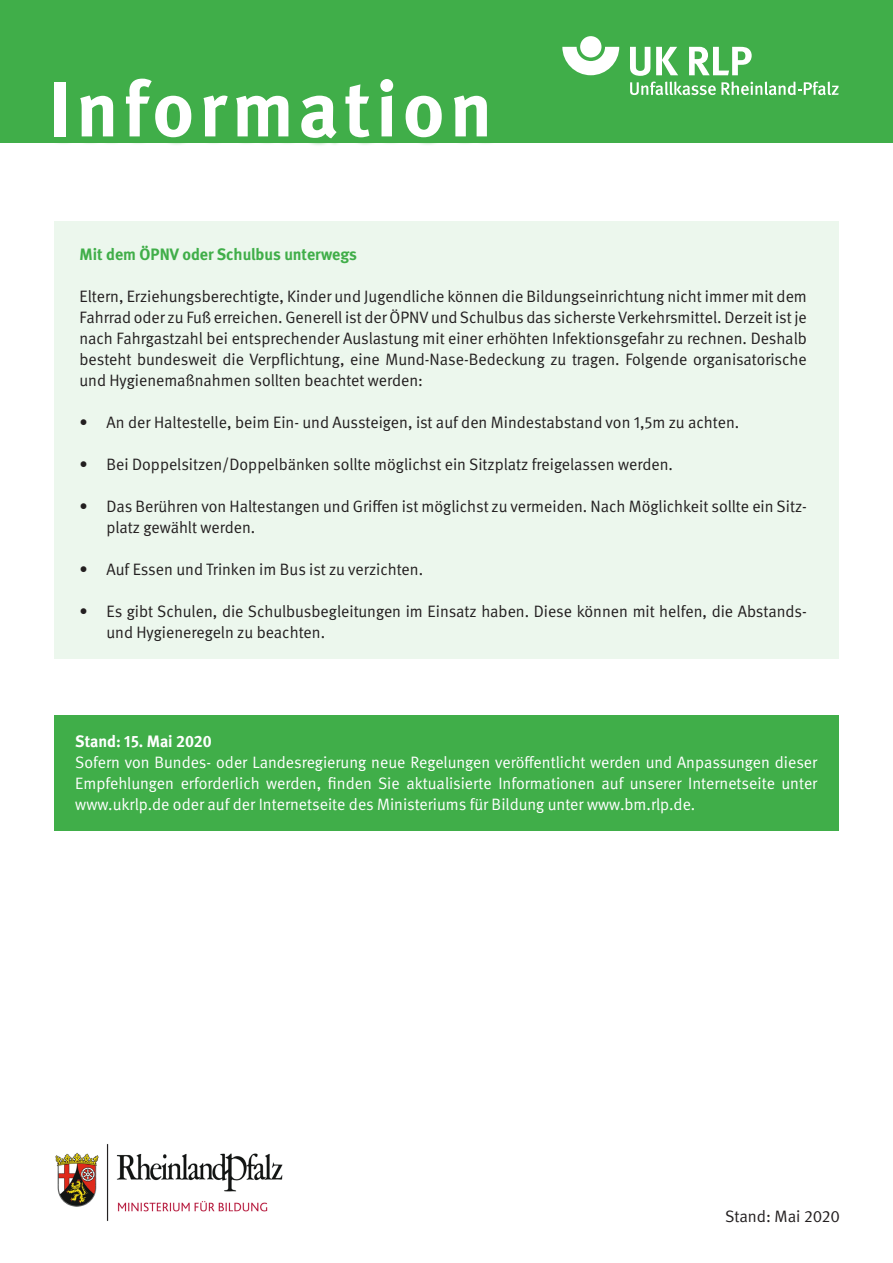
<style>
.page{position:relative;width:893px;height:1263px;background:#fff}
.page>*{position:absolute;margin:0;border:0;box-sizing:border-box;transform-origin:0 0}
.t1{font:700 78px "DGUV Meta";letter-spacing:.07em;color:#fff}
.t2{font:16.5px/21px "DGUV Meta";color:#231f20}
.t3{font:16.5px/21px "DGUV Meta";color:#fff;text-align:justify}
.t4{font:700 16.5px "DGUV Meta";color:#40ae49}
.t5{font:700 16.5px "DGUV Meta";color:#fff}
</style>
<div class="page">
<div style="left:0;top:0;width:893px;height:142px;background:#40ae49"></div>
<div style="left:52px;top:77px;width:444px;height:70px;background:#40ae49"></div>
<svg style="left:562px;top:47px;width:57px;height:28px"></svg>
<div style="left:580px;top:36px;width:21px;height:21px;background:#fff;border-radius:50%"></div>
<svg style="left:630px;top:47px;width:209px;height:48px"></svg>
<div style="left:54px;top:221px;width:785px;height:438px;background:#ecf7ed"></div>
<img style="left:55px;top:1144px;width:228px;height:77px">
<div style="left:54px;top:715px;width:785px;height:116px;background:#40ae49"></div>
<p class="t1" style="left:48px;top:63px;width:445px">Information</p>
<p class="t4" style="left:80px;top:245px;width:279px">Mit dem ÖPNV oder Schulbus unterwegs</p>
<p class="t2" style="left:80px;top:286px;width:729px;text-align:justify">Eltern, Erziehungsberechtigte, Kinder und Jugendliche können die Bildungseinrichtung nicht immer mit dem Fahrrad oder zu Fuß erreichen. Generell ist der ÖPNV und Schulbus das sicherste Verkehrsmittel. Derzeit ist je nach Fahrgastzahl bei entsprechender Auslastung mit einer erhöhten Infektionsgefahr zu rechnen. Deshalb besteht bundesweit die Verpflichtung, eine Mund-Nase-Bedeckung zu tragen. Folgende organisatorische und Hygienemaßnahmen sollten beachtet werden:</p>
<p class="t2" style="left:80px;top:412px;width:661px">• An der Haltestelle, beim Ein- und Aussteigen, ist auf den Mindestabstand von 1,5m zu achten.</p>
<p class="t2" style="left:80px;top:454px;width:595px">• Bei Doppelsitzen/Doppelbänken sollte möglichst ein Sitzplatz freigelassen werden.</p>
<p class="t2" style="left:107px;top:496px;width:702px;text-indent:-27px">• Das Berühren von Haltestangen und Griffen ist möglichst zu vermeiden. Nach Möglichkeit sollte ein Sitz&shy;platz gewählt werden.</p>
<p class="t2" style="left:80px;top:559px;width:345px">• Auf Essen und Trinken im Bus ist zu verzichten.</p>
<p class="t2" style="left:107px;top:601px;width:702px;text-indent:-27px">• Es gibt Schulen, die Schulbusbegleitungen im Einsatz haben. Diese können mit helfen, die Abstands&shy;und Hygieneregeln zu beachten.</p>
<p class="t5" style="left:75px;top:731px;width:138px">Stand: 15. Mai 2020</p>
<p class="t3" style="left:75px;top:752px;width:744px">Sofern von Bundes- oder Landesregierung neue Regelungen veröffentlicht werden und Anpassungen dieser Empfehlungen erforderlich werden, finden Sie aktualisierte Informationen auf unserer Internetseite unter www.ukrlp.de oder auf der Internetseite des Ministeriums für Bildung unter www.bm.rlp.de.</p>
<p class="t2" style="left:725px;top:1206px;width:117px">Stand: Mai 2020</p>
</div>
